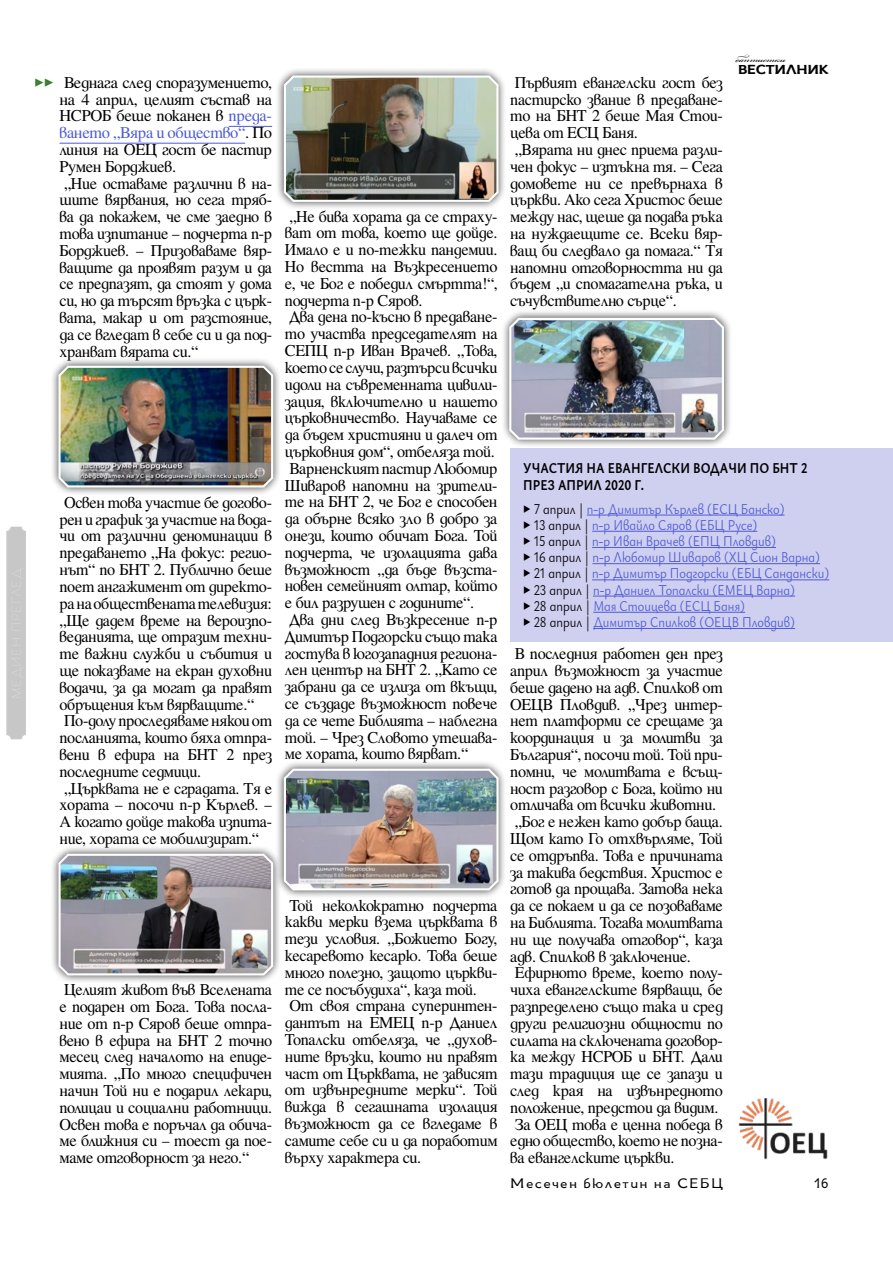
<style>
.page{position:relative;width:893px;height:1263px;background:#fff}
.page>*{position:absolute;margin:0;border:0;box-sizing:border-box;transform-origin:0 0}
.t1{font:16.5px/16.8px "Pliska";letter-spacing:-.02em;color:#000}
.t2{font:15px/16.2px "Ysabeau Infant";color:#4f5cd6;scale:.84 1}
.t3{font:700 15px/17.1px "Ysabeau Infant";color:#000;scale:.84 1}
.t4{font:13.5px "ADYS";letter-spacing:.08em;color:#000;scale:1.18 1}
.t5{font:13.5px "Bickham Script Three";color:#000;scale:1.2 1}
.t6{font:13.5px "ADYS";letter-spacing:.08em;color:#000}
.t7{font:700 12.15px "ADYS";letter-spacing:-.02em;color:#000;scale:1.21 1}
.s1{font-family:"Ysabeau";font-weight:800;color:#397e2f}
.s2{color:#4f5cd6}
.s3{font-weight:100;color:#000}
.s4{color:#000}
</style>
<div class="page">
<hr style="left:229px;top:126px;width:43px;height:1px;background:#4f5cd6">
<hr style="left:60px;top:143px;width:185px;height:1px;background:#4f5cd6">
<div style="left:51px;top:358px;width:231px;height:138px;background:#000;opacity:.75"></div>
<img style="left:57px;top:364px;width:217px;height:125px">
<div style="left:510px;top:448px;width:383px;height:193px;background:#cfcff0"></div>
<hr style="left:587px;top:515px;width:197px;height:1px;background:#4f5cd6">
<hr style="left:592px;top:531px;width:165px;height:1px;background:#4f5cd6">
<hr style="left:592px;top:547px;width:184px;height:1px;background:#4f5cd6">
<hr style="left:592px;top:563px;width:228px;height:1px;background:#4f5cd6">
<hr style="left:592px;top:579px;width:237px;height:1px;background:#4f5cd6">
<hr style="left:593px;top:596px;width:202px;height:1px;background:#4f5cd6">
<hr style="left:593px;top:612px;width:152px;height:1px;background:#4f5cd6">
<hr style="left:593px;top:628px;width:202px;height:1px;background:#4f5cd6">
<div style="left:51px;top:846px;width:231px;height:138px;background:#000;opacity:.75"></div>
<img style="left:57px;top:852px;width:217px;height:124px">
<div style="left:276px;top:68px;width:231px;height:142px;background:#000;opacity:.75"></div>
<img style="left:283px;top:74px;width:217px;height:129px">
<div style="left:276px;top:761px;width:231px;height:138px;background:#000;opacity:.75"></div>
<img style="left:283px;top:767px;width:217px;height:124px">
<div style="left:501px;top:310px;width:231px;height:138px;background:#000;opacity:.75"></div>
<img style="left:508px;top:316px;width:217px;height:125px">
<img style="left:738px;top:1098px;width:90px;height:62px">
<div style="left:6px;top:527px;width:20px;height:212px;background:#c7c7c7;border-radius:4px"></div>
<p class="t1" style="left:60px;top:72px;width:214px;text-indent:-25px"><span class="s1">▷▷</span> Веднага след споразумението, на 4 април, целият състав на<br>НСРОБ беше поканен в <span class="s2">преда&shy;ването „Вяра и общество“</span>. По линия на ОЕЦ гост бе пастир<br>Румен Борджиев.<br>„Ние оставаме различни в на&shy;шите вярвания, но сега тряб&shy;ва да покажем, че сме заедно в това изпитание – подчерта п-р<br>Борджиев. – Призоваваме вяр&shy;ващите да проявят разум и да се предпазят, да стоят у дома си, но да търсят връзка с църк&shy;вата, макар и от разстояние, да се вгледат в себе си и да под&shy;хранват вярата си.“</p>
<p class="t1" style="left:60px;top:492px;width:214px">Освен това участие бе догово&shy;рен и график за участие на вода&shy;чи от различни деноминации в предаването „На фокус: регио&shy;нът“ по БНТ 2. Публично беше поет ангажимент от директо&shy;ра на обществената телевизия: „Ще дадем време на вероизпо&shy;веданията, ще отразим техни&shy;те важни служби и събития и ще показваме на екран духовни водачи, за да могат да правят обръщения към вярващите.“<br>По-долу проследяваме някои от посланията, които бяха отпра&shy;вени в ефира на БНТ 2 през последните седмици. „Църквата не е сградата. Тя е хората – посочи п-р Кърлев. –<br>А когато дойде такова изпита&shy;ние, хората се мобилизират.“</p>
<p class="t1" style="left:285px;top:206px;width:214px">„Не бива хората да се страху&shy;ват от това, което ще дойде.<br>Имало е и по-тежки пандемии.<br>Но вестта на Възкресението е, че Бог е победил смъртта!“, подчерта п-р Сяров.<br>Два дена по-късно в предаване&shy;то участва председателят на<br>СЕПЦ п-р Иван Врачев. „Това, което се случи, разтърси всички идоли на съвременната цивили&shy;зация, включително и нашето църковничество. Научаваме се да бъдем християни и далеч от църковния дом“, отбеляза той.<br>Варненският пастир Любомир<br>Шиваров напомни на зрители&shy;те на БНТ 2, че Бог е способен да обърне всяко зло в добро за онези, които обичат Бога. Той подчерта, че изолацията дава възможност „да бъде възста&shy;новен семейният олтар, който е бил разрушен с годините“.<br>Два дни след Възкресение п-р<br>Димитър Подгорски също така гостува в югозападния региона&shy;лен център на БНТ 2. „Като се забрани да се излиза от вкъщи, се създаде възможност повече да се чете Библията – наблегна той. – Чрез Словото утешава&shy;ме хората, които вярват.“</p>
<p class="t1" style="left:60px;top:980px;width:214px;text-align:justify">Целият живот във Вселената е подарен от Бога. Това посла&shy;ние от п-р Сяров беше отпра&shy;вено в ефира на БНТ 2 точно месец след началото на епиде&shy;мията. „По много специфичен начин Той ни е подарил лекари, полицаи и социални работници.<br>Освен това е поръчал да обича&shy;ме ближния си – тоест да пое&shy;маме отговорност за него.“</p>
<p class="t1" style="left:285px;top:895px;width:214px">Той неколкократно подчерта какви мерки взема църквата в тези условия. „Божието Богу, кесаревото кесарю. Това беше много полезно, защото църкви&shy;те се посъбудиха“, каза той.<br>От своя страна суперинтен&shy;дантът на ЕМЕЦ п-р Даниел<br>Топалски отбеляза, че „духов&shy;ните връзки, които ни правят част от Църквата, не зависят от извънредните мерки“. Той вижда в сегашната изолация възможност да се вгледаме в самите себе си и да поработим върху характера си.</p>
<p class="t1" style="left:510px;top:72px;width:214px">Първият евангелски гост без пастирско звание в предаване&shy;то на БНТ 2 беше Мая Стои&shy;цева от ЕСЦ Баня.<br>„Вярата ни днес приема разли&shy;чен фокус – изтъкна тя. – Сега домовете ни се превърнаха в църкви. Ако сега Христос беше между нас, щеше да подава ръка на нуждаещите се. Всеки вяр&shy;ващ би следвало да помага.“ Тя напомни отговорността ни да бъдем „и спомагателна ръка, и съчувствително сърце“.</p>
<p class="t5" style="left:736px;top:50px;width:43px">баптистки</p>
<p class="t7" style="left:738px;top:59px;width:76px">ВЕСТИЛНИК</p>
<p class="t3" style="left:523px;top:459px;width:340px">УЧАСТИЯ НА ЕВАНГЕЛСКИ ВОДАЧИ ПО БНТ 2<br>ПРЕЗ АПРИЛ 2020 Г.</p>
<p class="t2" style="left:523px;top:500px;width:366px"><span class="s3">▶</span> <span class="s4">7 април |</span> п-р Димитър Кърлев (ЕСЦ Банско)<br><span class="s3">▶</span> <span class="s4">13 април |</span> п-р Ивайло Сяров (ЕБЦ Русе)<br><span class="s3">▶</span> <span class="s4">15 април |</span> п-р Иван Врачев (ЕПЦ Пловдив)<br><span class="s3">▶</span> <span class="s4">16 април |</span> п-р Любомир Шиваров (ХЦ Сион Варна) <span class="s3">▶</span> <span class="s4">21 април |</span> п-р Димитър Подгорски (ЕБЦ Сандански) <span class="s3">▶</span> <span class="s4">23 април |</span> п-р Даниел Топалски (ЕМЕЦ Варна)<br><span class="s3">▶</span> <span class="s4">28 април |</span> Мая Стоицева (ЕСЦ Баня)<br><span class="s3">▶</span> <span class="s4">28 април |</span> Димитър Спилков (ОЕЦВ Пловдив)</p>
<p class="t1" style="left:510px;top:644px;width:214px">В последния работен ден през април възможност за участие беше дадено на адв. Спилков от<br>ОЕЦВ Пловдив. „Чрез интер&shy;нет платформи се срещаме за координация и за молитви за<br>България“, посочи той. Той при&shy;помни, че молитвата е всъщ&shy;ност разговор с Бога, който ни отличава от всички животни. „Бог е нежен като добър баща.<br>Щом като Го отхвърляме, Той се отдръпва. Това е причината за такива бедствия. Христос е готов да прощава. Затова нека да се покаем и да се позоваваме на Библията. Тогава молитвата ни ще получава отговор“, каза адв. Спилков в заключение.<br>Ефирното време, което полу&shy;чиха евангелските вярващи, бе разпределено също така и сред други религиозни общности по силата на сключената договор&shy;ка между НСРОБ и БНТ. Дали тази традиция ще се запази и след края на извънредното положение, предстои да видим.<br>За ОЕЦ това е ценна победа в едно общество, което не позна&shy;ва евангелските църкви.</p>
<p class="t4" style="left:510px;top:1172px;width:182px">Месечен бюлетин на СЕБЦ</p>
<p class="t6" style="left:814px;top:1172px;width:17px">16</p>
</div>
